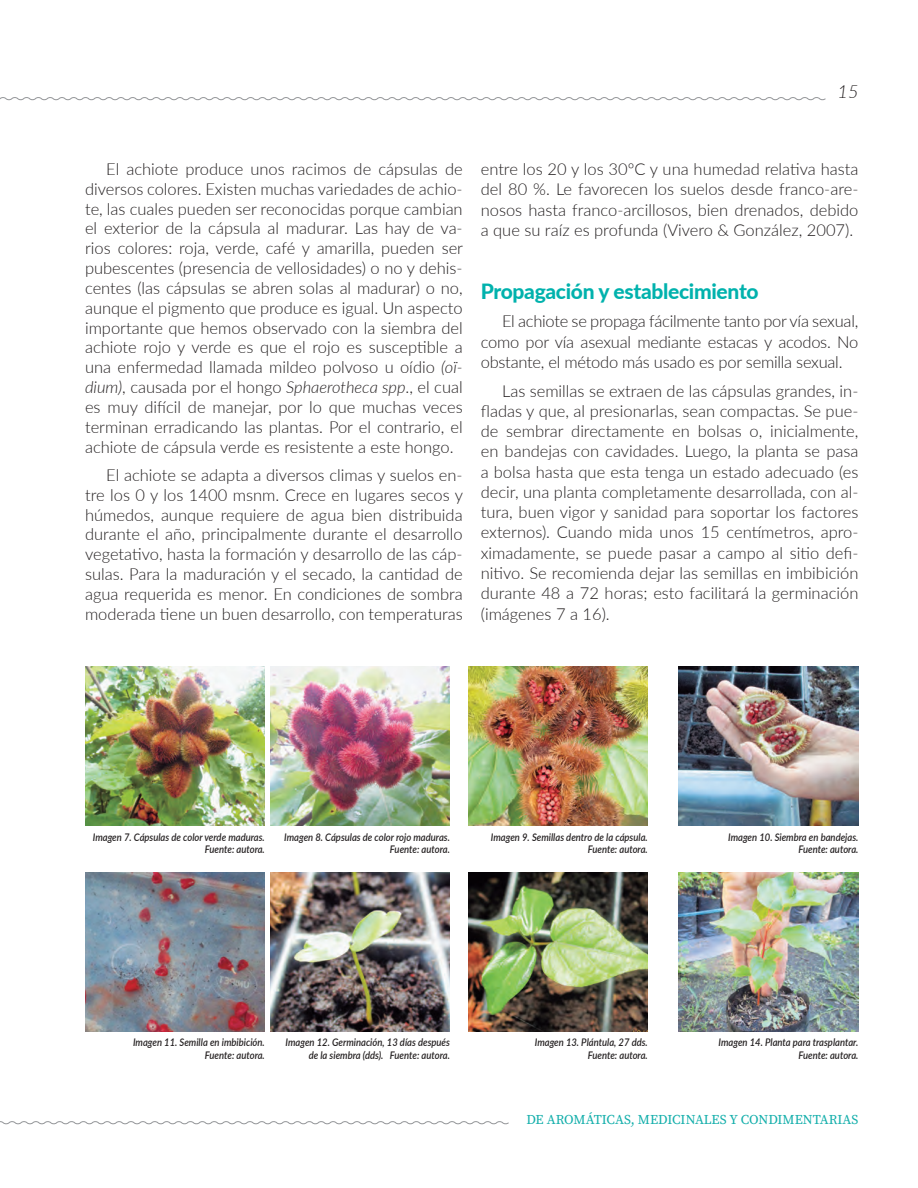
<style>
.page{position:relative;width:918px;height:1188px;background:#fff}
.page>*{position:absolute;margin:0;border:0;box-sizing:border-box;transform-origin:0 0}
.Cuerpo_de_texto{font:800 21px "Lato";letter-spacing:-.015em;color:#00b2ad}
.t1{font:italic 300 18px "Lato";color:#231f20}
.Cuerpo_de_texto-2{font:300 16.5px/19.8px "Lato";color:#231f20;text-align:justify}
.t2{font:13.5px "Source Serif Pro";color:#12aeaa}
.t3{font:italic 600 10.5px/12.6px "Lato";color:#231f20;text-align:right;scale:.9 1}
.s1{font-style:italic}
</style>
<div class="page">
<svg style="left:0;top:97px;width:826px;height:4px"></svg>
<svg style="left:0;top:1121px;width:509px;height:4px"></svg>
<img style="left:85px;top:666px;width:180px;height:160px">
<img style="left:85px;top:872px;width:180px;height:160px">
<img style="left:270px;top:666px;width:180px;height:160px">
<img style="left:270px;top:872px;width:180px;height:160px">
<img style="left:468px;top:666px;width:180px;height:160px">
<img style="left:468px;top:872px;width:180px;height:160px">
<img style="left:679px;top:666px;width:179px;height:160px">
<img style="left:679px;top:872px;width:179px;height:160px">
<p class="t1" style="left:838px;top:79px;width:22px">15</p>
<p class="Cuerpo_de_texto-2" style="left:85px;top:158px;width:380px;text-indent:21px">El achiote produce unos racimos de cápsulas de diversos colores. Existen muchas variedades de achio&shy;te, las cuales pueden ser reconocidas porque cambian el exterior de la cápsula al madurar. Las hay de va&shy;rios colores: roja, verde, café y amarilla, pueden ser pubescentes (presencia de vellosidades) o no y dehis&shy;centes (las cápsulas se abren solas al madurar) o no, aunque el pigmento que produce es igual. Un aspecto importante que hemos observado con la siembra del achiote rojo y verde es que el rojo es susceptible a una enfermedad llamada mildeo polvoso u oídio <span class="s1">(oï&shy;dium)</span>, causada por el hongo <span class="s1">Sphaerotheca spp</span>., el cual es muy difícil de manejar, por lo que muchas veces terminan erradicando las plantas. Por el contrario, el achiote de cápsula verde es resistente a este hongo.</p>
<p class="Cuerpo_de_texto-2" style="left:85px;top:464px;width:380px;text-indent:21px">El achiote se adapta a diversos climas y suelos en&shy;tre los 0 y los 1400 msnm. Crece en lugares secos y húmedos, aunque requiere de agua bien distribuida durante el año, principalmente durante el desarrollo vegetativo, hasta la formación y desarrollo de las cáp&shy;sulas. Para la maduración y el secado, la cantidad de agua requerida es menor. En condiciones de sombra moderada tiene un buen desarrollo, con temperaturas</p>
<p class="Cuerpo_de_texto-2" style="left:481px;top:158px;width:379px;line-height:20.2px">entre los 20 y los 30ºC y una humedad relativa hasta del 80 %. Le favorecen los suelos desde franco-are&shy;nosos hasta franco-arcillosos, bien drenados, debido a que su raíz es profunda (Vivero &amp; González, 2007).</p>
<p class="Cuerpo_de_texto" style="left:481px;top:275px;width:279px">Propagación y establecimiento</p>
<p class="Cuerpo_de_texto-2" style="left:481px;top:311px;width:379px;line-height:20.2px;text-indent:21px">El achiote se propaga fácilmente tanto por vía sexual, como por vía asexual mediante estacas y acodos. No obstante, el método más usado es por semilla sexual.</p>
<p class="Cuerpo_de_texto-2" style="left:481px;top:380px;width:379px;line-height:20.2px;text-indent:21px">Las semillas se extraen de las cápsulas grandes, in&shy;fladas y que, al presionarlas, sean compactas. Se pue&shy;de sembrar directamente en bolsas o, inicialmente, en bandejas con cavidades. Luego, la planta se pasa a bolsa hasta que esta tenga un estado adecuado (es decir, una planta completamente desarrollada, con al&shy;tura, buen vigor y sanidad para soportar los factores externos). Cuando mida unos 15 centímetros, apro&shy;ximadamente, se puede pasar a campo al sitio defi&shy;nitivo. Se recomienda dejar las semillas en imbibición durante 48 a 72 horas; esto facilitará la germinación (imágenes 7 a 16).</p>
<p class="t3" style="left:93px;top:830px;width:193px">Imagen 7. Cápsulas de color verde maduras.<br>Fuente: autora.</p>
<p class="t3" style="left:284px;top:830px;width:186px">Imagen 8. Cápsulas de color rojo maduras.<br>Fuente: autora.</p>
<p class="t3" style="left:491px;top:830px;width:176px">Imagen 9. Semillas dentro de la cápsula.<br>Fuente: autora.</p>
<p class="t3" style="left:728px;top:830px;width:146px">Imagen 10. Siembra en bandejas.</p>
<p class="t3" style="left:798px;top:843px;width:68px">Fuente: autora.</p>
<p class="t3" style="left:133px;top:1035px;width:148px">Imagen 11. Semilla en imbibición.</p>
<p class="t3" style="left:205px;top:1048px;width:68px">Fuente: autora.</p>
<p class="t3" style="left:286px;top:1035px;width:184px">Imagen 12. Germinación, 13 días después</p>
<p class="t3" style="left:309px;top:1048px;width:158px">de la siembra (dds). Fuente: autora.</p>
<p class="t3" style="left:535px;top:1035px;width:127px">Imagen 13. Plántula, 27 dds.</p>
<p class="t3" style="left:588px;top:1048px;width:68px">Fuente: autora.</p>
<p class="t3" style="left:719px;top:1035px;width:157px">Imagen 14. Planta para trasplantar.</p>
<p class="t3" style="left:798px;top:1048px;width:68px">Fuente: autora.</p>
<p class="t2" style="left:526px;top:1111px;width:334px">DE AROMÁTICAS, MEDICINALES Y CONDIMENTARIAS</p>
</div>
